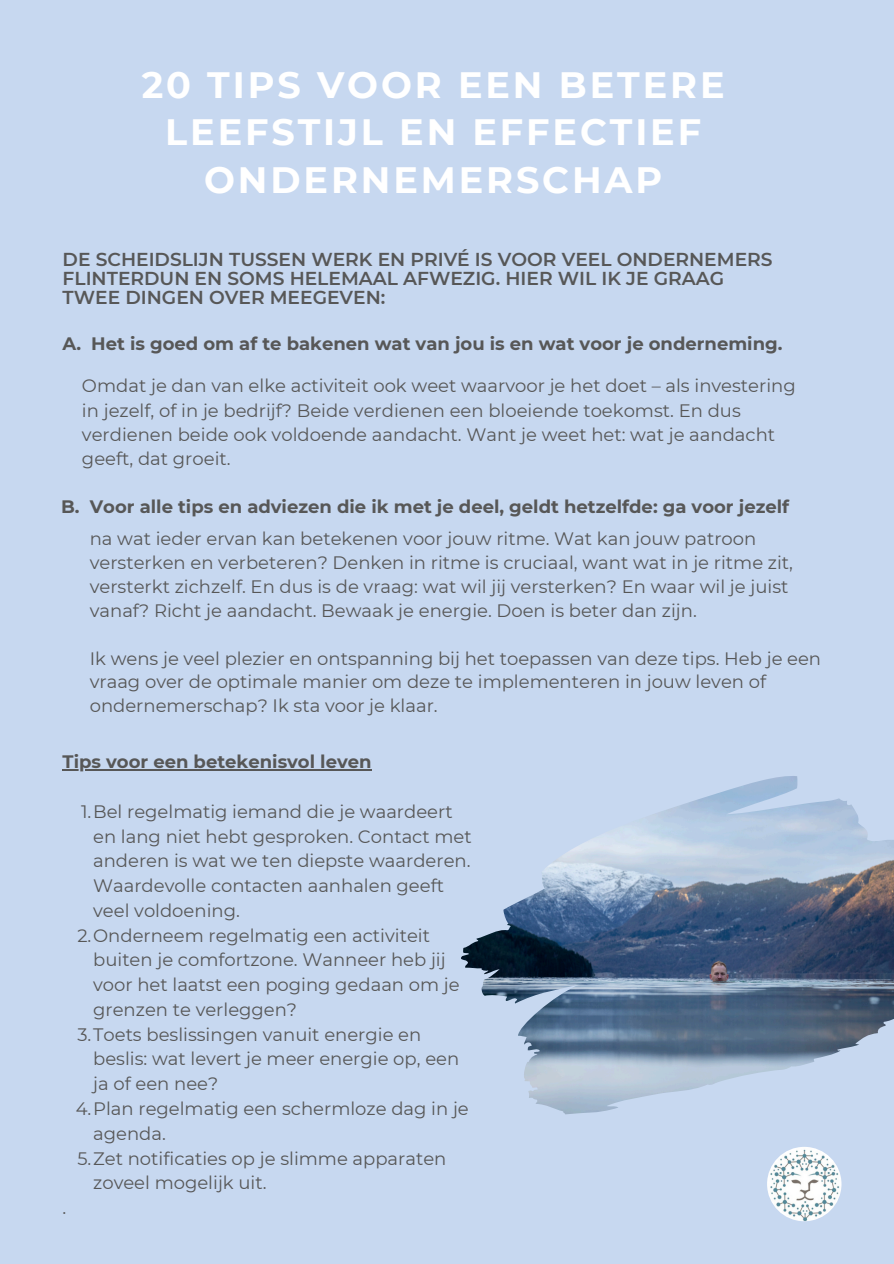
<style>
.page{position:relative;width:894px;height:1264px;background:#fff}
.page>*{position:absolute;margin:0;border:0;box-sizing:border-box;transform-origin:0 0}
.t1{font:700 36.6px/47.2px "Montserrat";letter-spacing:.08em;color:#fff;text-align:center}
.t2{font:600 18.6px/19px "Montserrat";color:#575757}
.t3{font:18px/24.8px "Montserrat";color:#575757}
.t4{font:700 18px "Montserrat";color:#575757}
</style>
<div class="page">
<div style="left:0;top:0;width:893px;height:1263px;background:#c7d8f0"></div>
<img style="left:766px;top:1146px;width:75px;height:75px;border-radius:50%">
<img style="left:461px;top:776px;width:432px;height:338px">
<hr style="left:63px;top:769px;width:308px;height:1px;background:#575757">
<h3 class="t1" style="left:142px;top:61px;width:584px">20 TIPS VOOR EEN BETERE<br>LEEFSTIJL EN EFFECTIEF<br>ONDERNEMERSCHAP</h3>
<p class="t2" style="left:63px;top:250px;width:711px">DE SCHEIDSLIJN TUSSEN WERK EN PRIVÉ IS VOOR VEEL ONDERNEMERS<br>FLINTERDUN EN SOMS HELEMAAL AFWEZIG. HIER WIL IK JE GRAAG<br>TWEE DINGEN OVER MEEGEVEN:</p>
<p class="t4" style="left:63px;top:332px;width:721px">A. Het is goed om af te bakenen wat van jou is en wat voor je onderneming.</p>
<h3 class="t3" style="left:82px;top:374px;width:715px;line-height:24.2px">Omdat je dan van elke activiteit ook weet waarvoor je het doet – als investering in jezelf, of in je bedrijf? Beide verdienen een bloeiende toekomst. En dus verdienen beide ook voldoende aandacht. Want je weet het: wat je aandacht geeft, dat groeit.</h3>
<h3 class="t4" style="left:61px;top:496px;width:729px">B. Voor alle tips en adviezen die ik met je deel, geldt hetzelfde: ga voor jezelf</h3>
<p class="t3" style="left:90px;top:526px;width:704px;line-height:24.3px">na wat ieder ervan kan betekenen voor jouw ritme. Wat kan jouw patroon versterken en verbeteren? Denken in ritme is cruciaal, want wat in je ritme zit, versterkt zichzelf. En dus is de vraag: wat wil jij versterken? En waar wil je juist vanaf? Richt je aandacht. Bewaak je energie. Doen is beter dan zijn.</p>
<p class="t3" style="left:90px;top:646px;width:732px;line-height:23.7px">Ik wens je veel plezier en ontspanning bij het toepassen van deze tips. Heb je een vraag over de optimale manier om deze te implementeren in jouw leven of ondernemerschap? Ik sta voor je klaar.</p>
<p class="t4" style="left:63px;top:751px;width:310px">Tips voor een betekenisvol leven</p>
<p class="t3" style="left:93px;top:799px;width:380px;text-indent:-12px">1.Bel regelmatig iemand die je waardeert en lang niet hebt gesproken. Contact met anderen is wat we ten diepste waarderen.<br>Waardevolle contacten aanhalen geeft veel voldoening.</p>
<p class="t3" style="left:93px;top:922px;width:368px;text-indent:-16px">2.Onderneem regelmatig een activiteit buiten je comfortzone. Wanneer heb jij voor het laatst een poging gedaan om je grenzen te verleggen?</p>
<p class="t3" style="left:93px;top:1021px;width:367px;text-indent:-16px">3.Toets beslissingen vanuit energie en beslis: wat levert je meer energie op, een ja of een nee?</p>
<p class="t3" style="left:93px;top:1096px;width:377px;text-indent:-18px">4.Plan regelmatig een schermloze dag in je agenda.</p>
<p class="t3" style="left:93px;top:1145px;width:354px;text-indent:-16px">5.Zet notificaties op je slimme apparaten zoveel mogelijk uit.</p>
<p class="t3" style="left:63px;top:1195px;width:5px">.</p>
</div>
